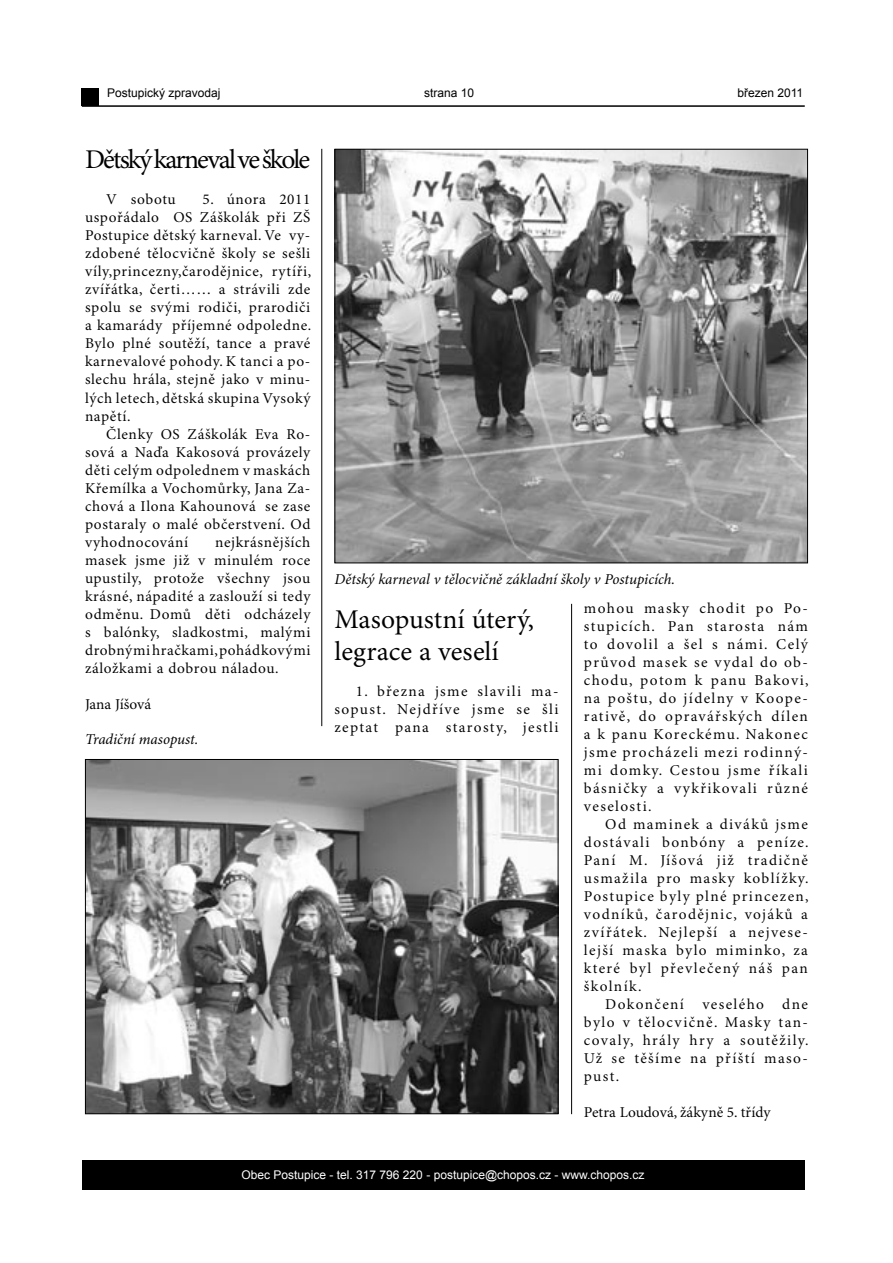
<style>
.page{position:relative;width:893px;height:1263px;background:#fff}
.page>*{position:absolute;margin:0;border:0;box-sizing:border-box;transform-origin:0 0}
.t1{font:27px/32.4px "Minion Pro";letter-spacing:-.01em;color:#000}
.t2{font:27px "Minion Pro";letter-spacing:-.07em;color:#000}
.t3{font:15px/18px "Minion Pro";letter-spacing:.075em;color:#000;text-align:justify}
.t4{font:italic 15px "Minion Pro";letter-spacing:-.01em;color:#000}
.t5{font:15px "Minion Pro";color:#000}
.t6{font:15px "Minion Pro";letter-spacing:-.005em;color:#000}
.t7{font:12px "Arial";color:#fff}
.t8{font:12px "Arial";color:#000}
</style>
<div class="page">
<div style="left:82px;top:1160px;width:722px;height:30px;background:#000"></div>
<div style="left:82px;top:88px;width:17px;height:18px;background:#000"></div>
<hr style="left:82px;top:105px;width:723px;height:2px;background:#000">
<hr style="left:321px;top:149px;width:1px;height:577px;background:#000">
<hr style="left:571px;top:604px;width:1px;height:510px;background:#000">
<img style="left:336px;top:151px;width:470px;height:410px">
<img style="left:87px;top:761px;width:469px;height:351px">
<p class="t8" style="left:107px;top:85px;width:115px">Postupický zpravodaj</p>
<p class="t8" style="left:424px;top:85px;width:52px">strana 10</p>
<p class="t8" style="left:737px;top:85px;width:67px">březen 2011</p>
<h1 class="t2" style="left:85px;top:144px;width:227px">Dětský karneval ve škole</h1>
<p class="t3" style="left:106px;top:191px;width:71px">V sobotu</p>
<p class="t3" style="left:85px;top:191px;width:228px;text-indent:117px">5. února 2011 uspořádalo OS Záškolák při ZŠ Postupice dětský karneval. Ve vy&shy;zdobené tělocvičně školy se sešli víly,princezny,čarodějnice, rytíři, zvířátka, čerti…… a strávili zde spolu se svými rodiči, prarodiči a kamarády příjemné odpoledne.<br>Bylo plné soutěží, tance a pravé karnevalové pohody. K tanci a po&shy;slechu hrála, stejně jako v minu&shy;lých letech, dětská skupina Vysoký napětí.</p>
<p class="t3" style="left:85px;top:425px;width:227px;text-indent:21px">Členky OS Záškolák Eva Ro&shy;sová a Naďa Kakosová provázely děti celým odpolednem v maskách Křemílka a Vochomůrky, Jana Za&shy;chová a Ilona Kahounová se zase postaraly o malé občerstvení. Od vyhodnocování</p>
<p class="t3" style="left:85px;top:533px;width:227px;text-indent:130px">nejkrásnějších masek jsme již v minulém roce upustily, protože všechny jsou krásné, nápadité a zaslouží si tedy odměnu. Domů děti odcházely s balónky, sladkostmi, malými drobnými hračkami, pohádkovými záložkami a dobrou náladou.</p>
<p class="t6" style="left:85px;top:695px;width:68px">Jana Jíšová</p>
<p class="t4" style="left:85px;top:731px;width:115px">Tradiční masopust.</p>
<p class="t4" style="left:334px;top:570px;width:342px">Dětský karneval v tělocvičně základní školy v Postupicích.</p>
<h1 class="t1" style="left:334px;top:604px;width:201px">Masopustní úterý, legrace a veselí</h1>
<p class="t3" style="left:334px;top:683px;width:225px;text-indent:21px">1. března jsme slavili ma&shy;sopust. Nejdříve jsme se šli zeptat pana starosty, jestli</p>
<p class="t3" style="left:584px;top:600px;width:226px">mohou masky chodit po Po&shy;stupicích. Pan starosta nám to dovolil a šel s námi. Celý průvod masek se vydal do ob&shy;chodu, potom k panu Bakovi, na poštu, do jídelny v Koope&shy;rativě, do opravářských dílen a k panu Koreckému. Nakonec jsme procházeli mezi rodinný&shy;mi domky. Cestou jsme říkali básničky a vykřikovali různé veselosti.</p>
<p class="t3" style="left:584px;top:816px;width:226px;text-indent:21px">Od maminek a diváků jsme dostávali bonbóny a peníze.<br>Paní M. Jíšová již tradičně usmažila pro masky koblížky.<br>Postupice byly plné princezen, vodníků, čarodějnic, vojáků a zvířátek. Nejlepší a nejvese&shy;lejší maska bylo miminko, za které byl převlečený náš pan školník.</p>
<p class="t3" style="left:584px;top:996px;width:226px;text-indent:21px">Dokončení veselého dne bylo v tělocvičně. Masky tan&shy;covaly, hrály hry a soutěžily.<br>Už se těšíme na příští maso&shy;pust.</p>
<p class="t5" style="left:584px;top:1104px;width:188px">Petra Loudová, žákyně 5. třídy</p>
<p class="t7" style="left:242px;top:1167px;width:405px">Obec Postupice - tel. 317 796 220 - postupice@chopos.cz - www.chopos.cz</p>
</div>
